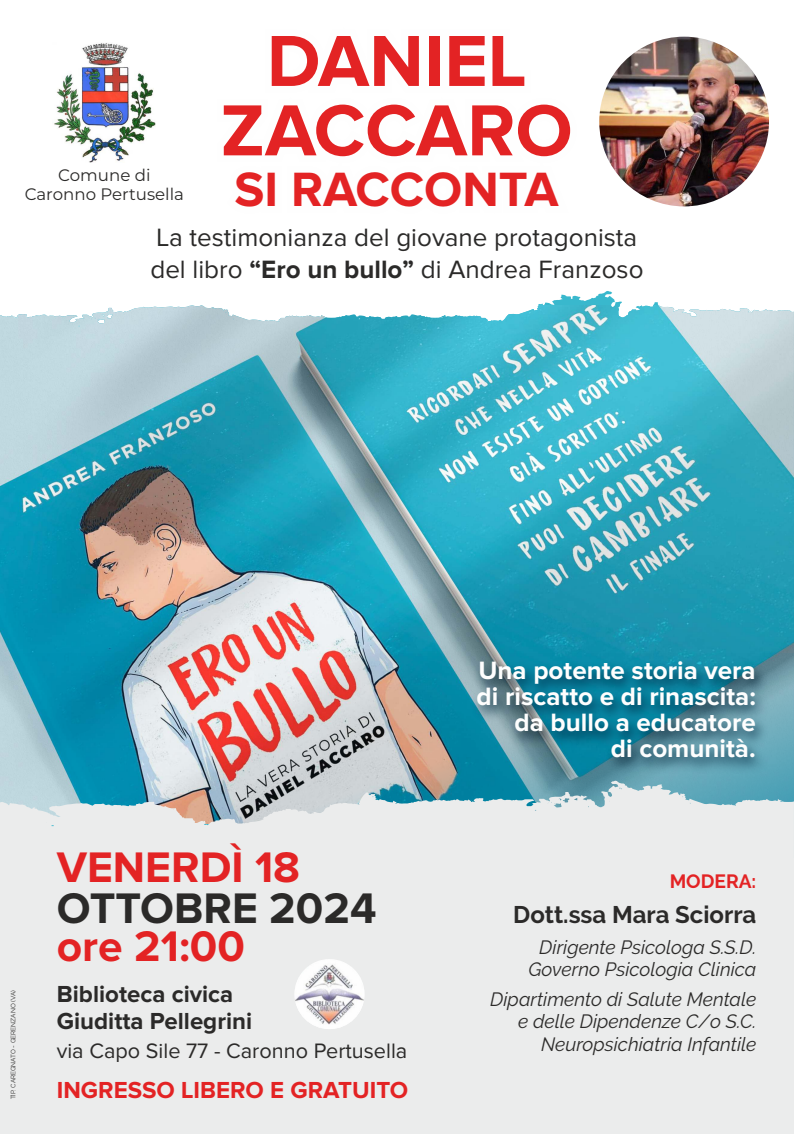
<style>
.page{position:relative;width:794px;height:1134px;background:#fff}
.page>*{position:absolute;margin:0;border:0;box-sizing:border-box;transform-origin:0 0}
.t1{font:700 74.88px/69.4px "Proxima Nova";color:#e32324;text-align:center}
.t2{font:700 49.92px "Proxima Nova";color:#e32324}
.t3{font:700 44.32px "Proxima Nova";color:#e32324}
.t4{font:700 44.32px "Proxima Nova";color:#2b2a29}
.t5{font:700 26px/26px "Proxima Nova";color:#fefefe;text-align:right}
.t6{font:25.96px/32.8px "Proxima Nova";color:#2b2a29}
.t7{font:700 24.04px/27px "Proxima Nova";color:#2b2a29}
.t8{font:700 24.04px "Proxima Nova";color:#e32324}
.t9{font:700 24px "Raleway";color:#2b2a29}
.t10{font:21.68px "Proxima Nova";color:#2b2a29}
.t11{font:italic 19.2px/22.6px "Raleway";color:#2b2a29;text-align:center}
.t12{font:700 19.2px "Raleway";color:#e32324}
.t13{font:16.6px/18.7px "Montserrat";color:#2b2a29;text-align:center}
.t14{font:6.4px "Raleway";color:#2b2a29}
.s1{font-weight:700}
</style>
<div class="page">
<img style="left:0;top:291px;width:794px;height:362px">
<img style="left:107px;top:305px;width:552px;height:17px">
<svg style="left:0;top:653px;width:453px;height:127px;background:#98a8b1"></svg>
<img style="left:453px;top:647px;width:341px;height:133px">
<img style="left:54px;top:43px;width:101px;height:120px">
<img style="left:599px;top:37px;width:170px;height:169px;border-radius:50%">
<div style="left:0;top:780px;width:794px;height:354px;background:#ebecec"></div>
<img style="left:294px;top:959px;width:70px;height:70px;border-radius:50%">
<h1 class="t1" style="left:221px;top:30px;width:353px">DANIEL<br>ZACCARO</h1>
<h2 class="t2" style="left:234px;top:167px;width:326px">SI RACCONTA</h2>
<p class="t13" style="left:25px;top:166px;width:161px">Comune di<br>Caronno Pertusella</p>
<h3 class="t6" style="left:150px;top:222px;width:494px">La testimonianza del giovane protagonista del libro <span class="s1">“Ero un bullo”</span> di Andrea Franzoso</h3>
<p class="t14" style="left:9px;top:1099px;width:111px;rotate:-90deg">TIP. CAREGNATO - GERENZANO (VA)</p>
<h3 class="t3" style="left:57px;top:846px;width:245px">VENERDÌ 18</h3>
<h3 class="t4" style="left:57px;top:887px;width:321px">OTTOBRE 2024</h3>
<h3 class="t3" style="left:57px;top:926px;width:190px">ore 21:00</h3>
<p class="t7" style="left:57px;top:981px;width:197px">Biblioteca civica<br>Giuditta Pellegrini</p>
<p class="t10" style="left:57px;top:1041px;width:352px">via Capo Sile 77 - Caronno Pertusella</p>
<p class="t8" style="left:57px;top:1079px;width:353px">INGRESSO LIBERO E GRATUITO</p>
<h3 class="t5" style="left:476px;top:658px;width:281px">Una potente storia vera di riscatto e di rinascita: da bullo a educatore<br>di comunità.</h3>
<p class="t12" style="left:669px;top:870px;width:88px">MODERA:</p>
<p class="t9" style="left:513px;top:901px;width:244px">Dott.ssa Mara Sciorra</p>
<p class="t11" style="left:528px;top:936px;width:229px">Dirigente Psicologa S.S.D.<br>Governo Psicologia Clinica</p>
<p class="t11" style="left:490px;top:988px;width:267px;text-align:right">Dipartimento di Salute Mentale e delle Dipendenze C/o S.C.<br>Neuropsichiatria Infantile</p>
</div>
